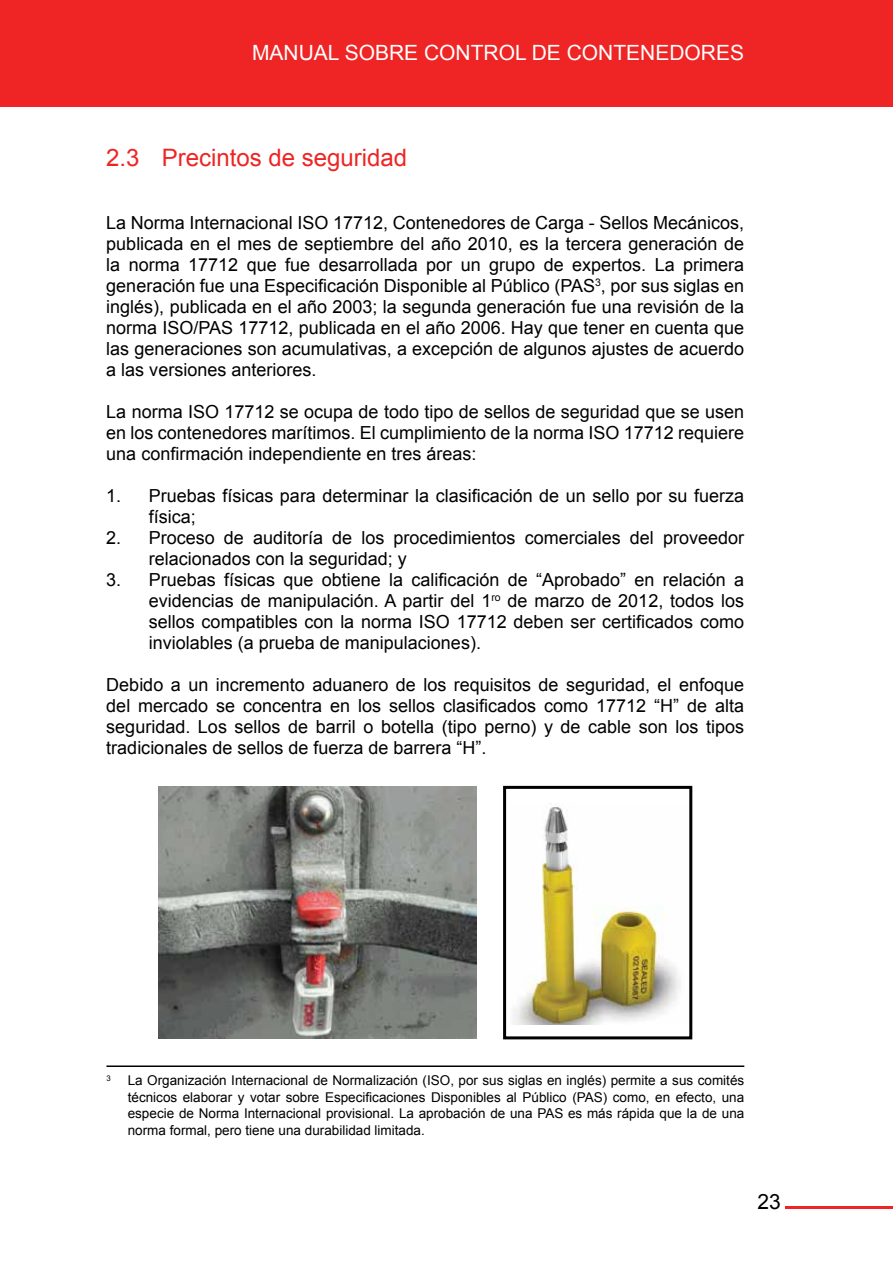
<style>
.page{position:relative;width:893px;height:1263px;background:#fff}
.page>*{position:absolute;margin:0;border:0;box-sizing:border-box;transform-origin:0 0}
.t1{font:24px "Arial";color:#ee2524}
.t2{font:21px "Arial";color:#fff}
.t3{font:21px "Arial";color:#000}
.t4{font:18px/21px "Arial";color:#000;text-align:justify}
.t5{font:13.5px/16.5px "Arial";color:#000;text-align:justify}
.t6{font:7.8px "Arial";color:#000}
</style>
<div class="page">
<div style="left:0;top:0;width:893px;height:106px;background:#ee2524"></div>
<hr style="left:785px;top:1206px;width:108px;height:3px;background:#ee2524">
<hr style="left:106px;top:1065px;width:638px;height:2px;background:#000">
<img style="left:158px;top:787px;width:319px;height:252px">
<img style="left:513px;top:803px;width:168px;height:222px">
<div style="left:503px;top:786px;width:189px;height:253px;border:3px solid #000"></div>
<p class="t2" style="left:252px;top:39px;width:494px">MANUAL SOBRE CONTROL DE CONTENEDORES</p>
<h1 class="t1" style="left:106px;top:142px;width:302px">2.3 Precintos de seguridad</h1>
<p class="t4" style="left:106px;top:213px;width:639px">La Norma Internacional ISO 17712, Contenedores de Carga - Sellos Mecánicos, publicada en el mes de septiembre del año 2010, es la tercera generación de la norma 17712 que fue desarrollada por un grupo de expertos. La primera generación fue una Especificación Disponible al Público (PAS<sup>3</sup>, por sus siglas en inglés), publicada en el año 2003; la segunda generación fue una revisión de la norma ISO/PAS 17712, publicada en el año 2006. Hay que tener en cuenta que las generaciones son acumulativas, a excepción de algunos ajustes de acuerdo a las versiones anteriores.</p>
<p class="t4" style="left:106px;top:402px;width:639px">La norma ISO 17712 se ocupa de todo tipo de sellos de seguridad que se usen en los contenedores marítimos. El cumplimiento de la norma ISO 17712 requiere una confirmación independiente en tres áreas:</p>
<p class="t4" style="left:149px;top:486px;width:597px;text-indent:-43px">1. Pruebas físicas para determinar la clasificación de un sello por su fuerza física;</p>
<p class="t4" style="left:149px;top:528px;width:597px;text-indent:-43px">2. Proceso de auditoría de los procedimientos comerciales del proveedor relacionados con la seguridad; y</p>
<p class="t4" style="left:149px;top:570px;width:597px;text-indent:-43px">3. Pruebas físicas que obtiene la calificación de “Aprobado” en relación a evidencias de manipulación. A partir del 1<sup>ro</sup> de marzo de 2012, todos los sellos compatibles con la norma ISO 17712 deben ser certificados como inviolables (a prueba de manipulaciones).</p>
<p class="t4" style="left:106px;top:675px;width:639px">Debido a un incremento aduanero de los requisitos de seguridad, el enfoque del mercado se concentra en los sellos clasificados como 17712 “H” de alta seguridad. Los sellos de barril o botella (tipo perno) y de cable son los tipos tradicionales de sellos de fuerza de barrera “H”.</p>
<p class="t6" style="left:106px;top:1073px;width:6px">3</p>
<p class="t5" style="left:128px;top:1072px;width:618px">La Organización Internacional de Normalización (ISO, por sus siglas en inglés) permite a sus comités técnicos elaborar y votar sobre Especificaciones Disponibles al Público (PAS) como, en efecto, una especie de Norma Internacional provisional. La aprobación de una PAS es más rápida que la de una norma formal, pero tiene una durabilidad limitada.</p>
<p class="t3" style="left:757px;top:1188px;width:25px">23</p>
</div>
